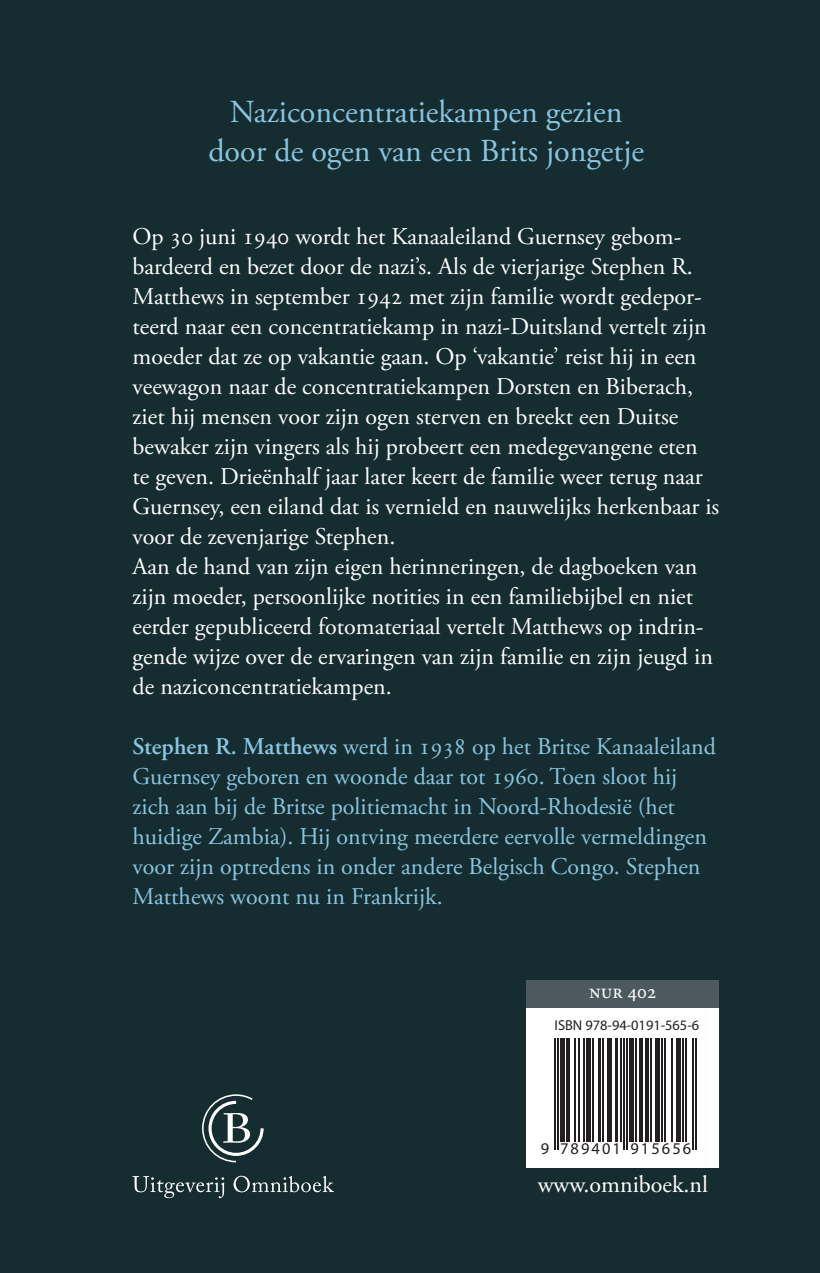
<style>
.page{position:relative;width:820px;height:1273px;background:#152c30}
.page>*{position:absolute;margin:0;border:0;box-sizing:border-box;transform-origin:0 0}
.t1{font:47px "Ruse X020 Hg Tx";color:#fff;scale:1.1 1}
.t2{font:32px/38.4px "Adobe Garamond Pro";color:#89c5e0;text-align:center}
.t3{font:24px/30px "Adobe Garamond Pro";color:#fff}
.t4{font:24px/30px "Adobe Garamond Pro";color:#89c5e0}
.t5{font:20px "Minion Pro";color:#fff}
.t6{font:16.4px "Myriad Pro";letter-spacing:.125em;color:#231f20}
.t7{font:14.4px "Myriad Pro";color:#231f20}
.s1{font-weight:600}
</style>
<div class="page">
<div style="left:527px;top:1007px;width:192px;height:161px;background:#fff"></div>
<hr style="left:555px;top:1038px;width:1px;height:111px;background:#231f20">
<hr style="left:558px;top:1038px;width:1px;height:111px;background:#231f20">
<div style="left:560px;top:1038px;width:5px;height:104px;background:#231f20"></div>
<hr style="left:566px;top:1038px;width:4px;height:104px;background:#231f20">
<hr style="left:574px;top:1038px;width:2px;height:104px;background:#231f20">
<hr style="left:579px;top:1038px;width:1px;height:104px;background:#231f20">
<hr style="left:583px;top:1038px;width:1px;height:104px;background:#231f20">
<hr style="left:586px;top:1038px;width:4px;height:104px;background:#231f20">
<hr style="left:592px;top:1038px;width:1px;height:104px;background:#231f20">
<hr style="left:598px;top:1038px;width:3px;height:104px;background:#231f20">
<hr style="left:602px;top:1038px;width:2px;height:104px;background:#231f20">
<hr style="left:607px;top:1038px;width:4px;height:104px;background:#231f20">
<hr style="left:615px;top:1038px;width:2px;height:104px;background:#231f20">
<hr style="left:621px;top:1038px;width:1px;height:104px;background:#231f20">
<hr style="left:623px;top:1038px;width:2px;height:111px;background:#231f20">
<hr style="left:626px;top:1038px;width:2px;height:111px;background:#231f20">
<div style="left:629px;top:1038px;width:5px;height:104px;background:#231f20"></div>
<hr style="left:635px;top:1038px;width:2px;height:104px;background:#231f20">
<hr style="left:640px;top:1038px;width:3px;height:104px;background:#231f20">
<hr style="left:646px;top:1038px;width:3px;height:104px;background:#231f20">
<hr style="left:650px;top:1038px;width:2px;height:104px;background:#231f20">
<hr style="left:655px;top:1038px;width:4px;height:104px;background:#231f20">
<hr style="left:661px;top:1038px;width:1px;height:104px;background:#231f20">
<hr style="left:664px;top:1038px;width:1px;height:104px;background:#231f20">
<hr style="left:671px;top:1038px;width:2px;height:104px;background:#231f20">
<hr style="left:676px;top:1038px;width:4px;height:104px;background:#231f20">
<hr style="left:682px;top:1038px;width:1px;height:104px;background:#231f20">
<hr style="left:685px;top:1038px;width:1px;height:104px;background:#231f20">
<hr style="left:692px;top:1038px;width:2px;height:111px;background:#231f20">
<hr style="left:695px;top:1038px;width:2px;height:111px;background:#231f20">
<svg style="left:202px;top:1094px;width:62px;height:69px"></svg>
<svg style="left:133px;top:1176px;width:201px;height:22px"></svg>
<div style="left:527px;top:980px;width:192px;height:27px;background:#4c595e"></div>
<h2 class="t2" style="left:208px;top:94px;width:437px">Naziconcentratiekampen gezien door de ogen van een Brits jongetje</h2>
<p class="t3" style="left:133px;top:222px;width:588px">Op 30 juni 1940 wordt het Kanaaleiland Guernsey gebom&shy;bardeerd en bezet door de nazi’s. Als de vierjarige Stephen R.<br>Matthews in september 1942 met zijn familie wordt gedepor&shy;teerd naar een concentratiekamp in nazi-Duitsland vertelt zijn moeder dat ze op vakantie gaan. Op ‘vakantie’ reist hij in een veewagon naar de concentratiekampen Dorsten en Biberach, ziet hij mensen voor zijn ogen sterven en breekt een Duitse bewaker zijn vingers als hij probeert een medegevangene eten te geven. Drieënhalf jaar later keert de familie weer terug naar Guernsey, een eiland dat is vernield en nauwelijks herkenbaar is voor de zevenjarige Stephen.<br>Aan de hand van zijn eigen herinneringen, de dagboeken van zijn moeder, persoonlijke notities in een familiebijbel en niet eerder gepubliceerd fotomateriaal vertelt Matthews op indrin&shy;gende wijze over de ervaringen van zijn familie en zijn jeugd in de naziconcentratiekampen.</p>
<p class="t4" style="left:133px;top:732px;width:585px"><span class="s1">Stephen R. Matthews</span> werd in 1938 op het Britse Kanaaleiland Guernsey geboren en woonde daar tot 1960. Toen sloot hij zich aan bij de Britse politiemacht in Noord-Rhodesië (het huidige Zambia). Hij ontving meerdere eervolle vermeldingen voor zijn optredens in onder andere Belgisch Congo. Stephen Matthews woont nu in Frankrijk.</p>
<p class="t5" style="left:589px;top:979px;width:69px">NUR 402</p>
<h1 class="t1" style="left:220px;top:1101px;width:31px">B</h1>
<p class="t7" style="left:555px;top:1016px;width:146px">ISBN 978-94-0191-565-6</p>
<p class="t6" style="left:541px;top:1139px;width:152px">9 789401 915656</p>
<p class="t3" style="left:538px;top:1171px;width:172px">www.omniboek.nl</p>
</div>
